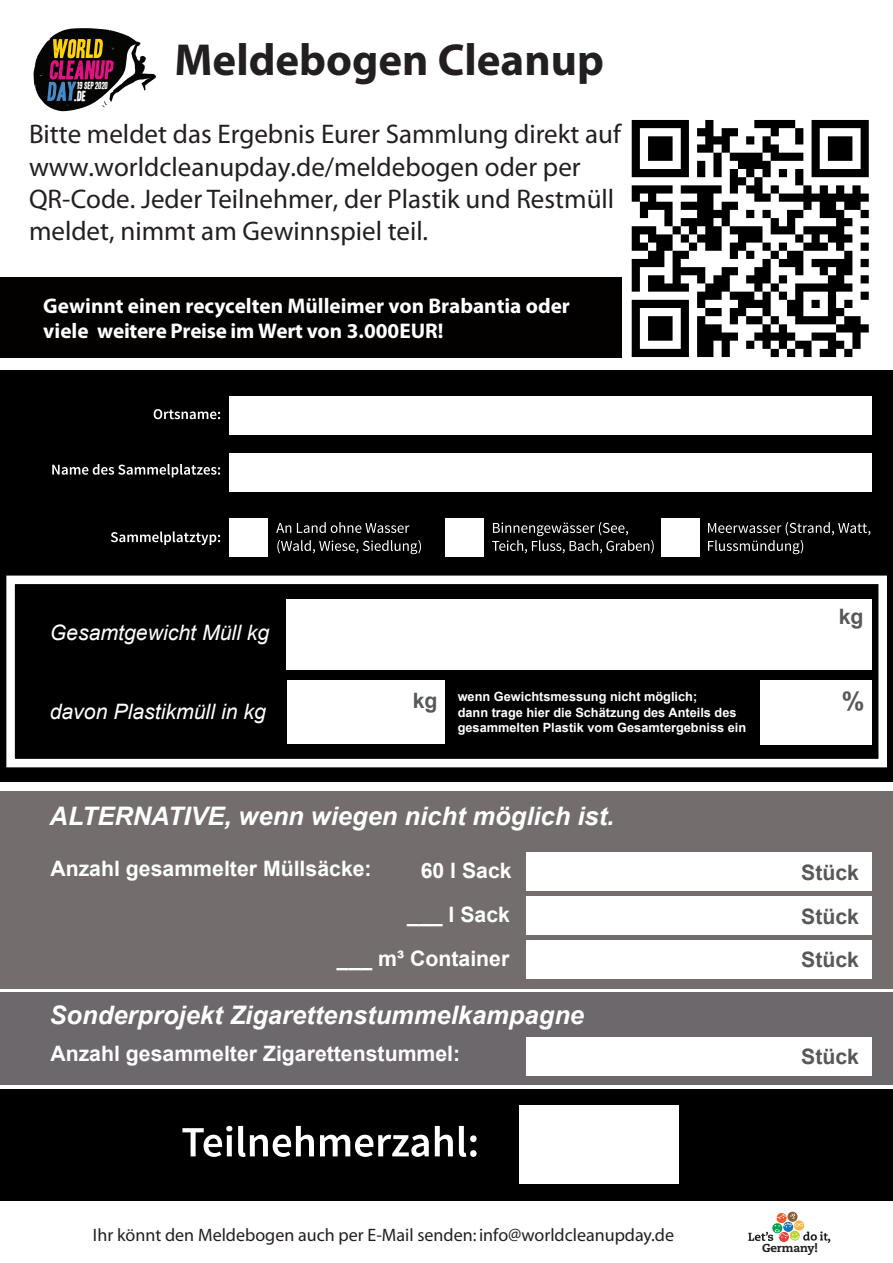
<style>
.page{position:relative;width:893px;height:1263px;background:#fff}
.page>*{position:absolute;margin:0;border:0;box-sizing:border-box;transform-origin:0 0}
.t1{font:700 45px "Myriad Pro";color:#231f20}
.t2{font:27px/32.4px "Myriad Pro";color:#231f20}
.t3{font:italic 700 25.5px "Arial";color:#fff}
.t4{font:700 25.5px "Arial";color:#57585a}
.t5{font:700 21.3px/43.5px "Arial";color:#fff;text-align:right}
.t6{font:700 21.3px/25.5px "Myriad Pro";color:#fff}
.t7{font:italic 21.3px "Arial";color:#fff}
.t8{font:700 21.3px "Arial";color:#57585a}
.t9{font:18px "Myriad";color:#231f20}
.t10{font:700 12.75px/15.3px "Arial";color:#fff}
.t11{font:12.6px "Headline One HPLHS";color:#fff}
.t12{font:800 11.55px "Caecilia LT Std";letter-spacing:-.01em;color:#231f20}
.t13{font:8.85px "Headline One HPLHS";color:#fff}
</style>
<div class="page">
<svg style="left:748px;top:1212px;width:82px;height:31px"></svg>
<div style="left:0;top:278px;width:622px;height:80px;background:#020100"></div>
<svg style="left:33px;top:28px;width:123px;height:83px"></svg>
<div style="left:0;top:1089px;width:893px;height:112px;background:#000"></div>
<div style="left:0;top:791px;width:893px;height:197px;background:#746d6d"></div>
<div style="left:526px;top:853px;width:346px;height:38px;background:#fff"></div>
<div style="left:526px;top:940px;width:346px;height:38px;background:#fff"></div>
<div style="left:526px;top:896px;width:346px;height:39px;background:#fff"></div>
<div style="left:519px;top:1105px;width:160px;height:79px;background:#fff"></div>
<svg style="left:182px;top:1126px;width:295px;height:31px"></svg>
<div style="left:0;top:370px;width:893px;height:411px;background:#000"></div>
<div style="left:230px;top:454px;width:642px;height:38px;background:#fff"></div>
<div style="left:230px;top:396px;width:642px;height:38px;background:#fff"></div>
<div style="left:287px;top:599px;width:585px;height:71px;background:#fff"></div>
<svg style="left:154px;top:409px;width:66px;height:10px"></svg>
<svg style="left:52px;top:464px;width:168px;height:13px"></svg>
<div style="left:230px;top:519px;width:38px;height:38px;background:#fff"></div>
<div style="left:445px;top:519px;width:39px;height:38px;background:#fff"></div>
<div style="left:661px;top:519px;width:38px;height:38px;background:#fff"></div>
<svg style="left:111px;top:531px;width:109px;height:14px"></svg>
<svg style="left:277px;top:540px;width:144px;height:14px"></svg>
<svg style="left:276px;top:522px;width:133px;height:11px"></svg>
<svg style="left:492px;top:522px;width:162px;height:31px"></svg>
<svg style="left:708px;top:522px;width:162px;height:32px"></svg>
<div style="left:287px;top:681px;width:157px;height:63px;background:#fff"></div>
<div style="left:760px;top:681px;width:111px;height:64px;background:#fff"></div>
<div style="left:6px;top:576px;width:881px;height:191px;border:9px solid #fff"></div>
<svg style="left:632px;top:120px;width:237px;height:237px"></svg>
<div style="left:0;top:992px;width:893px;height:92px;background:#6d686b"></div>
<div style="left:526px;top:1037px;width:346px;height:38px;background:#fff"></div>
<p class="t13" style="left:77px;top:81px;width:32px">19 SEP 2020</p>
<p class="t11" style="left:74px;top:90px;width:14px">.DE</p>
<h1 class="t1" style="left:174px;top:30px;width:431px">Meldebogen Cleanup</h1>
<p class="t2" style="left:29px;top:117px;width:593px">Bitte meldet das Ergebnis Eurer Sammlung direkt auf www.worldcleanupday.de/meldebogen oder per QR-Code. Jeder Teilnehmer, der Plastik und Restmüll meldet, nimmt am Gewinnspiel teil.</p>
<p class="t6" style="left:43px;top:292px;width:528px">Gewinnt einen recycelten Mülleimer von Brabantia oder viele weitere Preise im Wert von 3.000EUR!</p>
<p class="t7" style="left:50px;top:619px;width:221px">Gesamtgewicht Müll kg</p>
<p class="t8" style="left:839px;top:602px;width:26px">kg</p>
<p class="t7" style="left:50px;top:698px;width:218px">davon Plastikmüll in kg</p>
<p class="t8" style="left:413px;top:686px;width:26px">kg</p>
<p class="t4" style="left:842px;top:683px;width:24px">%</p>
<p class="t10" style="left:458px;top:689px;width:290px">wenn Gewichtsmessung nicht möglich;<br>dann trage hier die Schätzung des Anteils des gesammelten Plastik vom Gesamtergebniss ein</p>
<p class="t3" style="left:50px;top:798px;width:566px">ALTERNATIVE, wenn wiegen nicht möglich ist.</p>
<p class="t5" style="left:50px;top:847px;width:323px">Anzahl gesammelter Müllsäcke:</p>
<p class="t5" style="left:421px;top:848px;width:93px">60 l Sack</p>
<p class="t8" style="left:801px;top:857px;width:59px">Stück</p>
<p class="t5" style="left:337px;top:893px;width:175px">___ l Sack<br>___ m³ Container</p>
<p class="t8" style="left:801px;top:901px;width:59px">Stück</p>
<p class="t8" style="left:801px;top:944px;width:59px">Stück</p>
<p class="t3" style="left:50px;top:998px;width:536px">Sonderprojekt Zigarettenstummelkampagne</p>
<p class="t5" style="left:50px;top:1031px;width:411px">Anzahl gesammelter Zigarettenstummel:</p>
<p class="t8" style="left:801px;top:1041px;width:59px">Stück</p>
<p class="t9" style="left:93px;top:1226px;width:583px">Ihr könnt den Meldebogen auch per E-Mail senden: info@worldcleanupday.de</p>
<p class="t12" style="left:762px;top:1241px;width:57px">Germany!</p>
</div>
